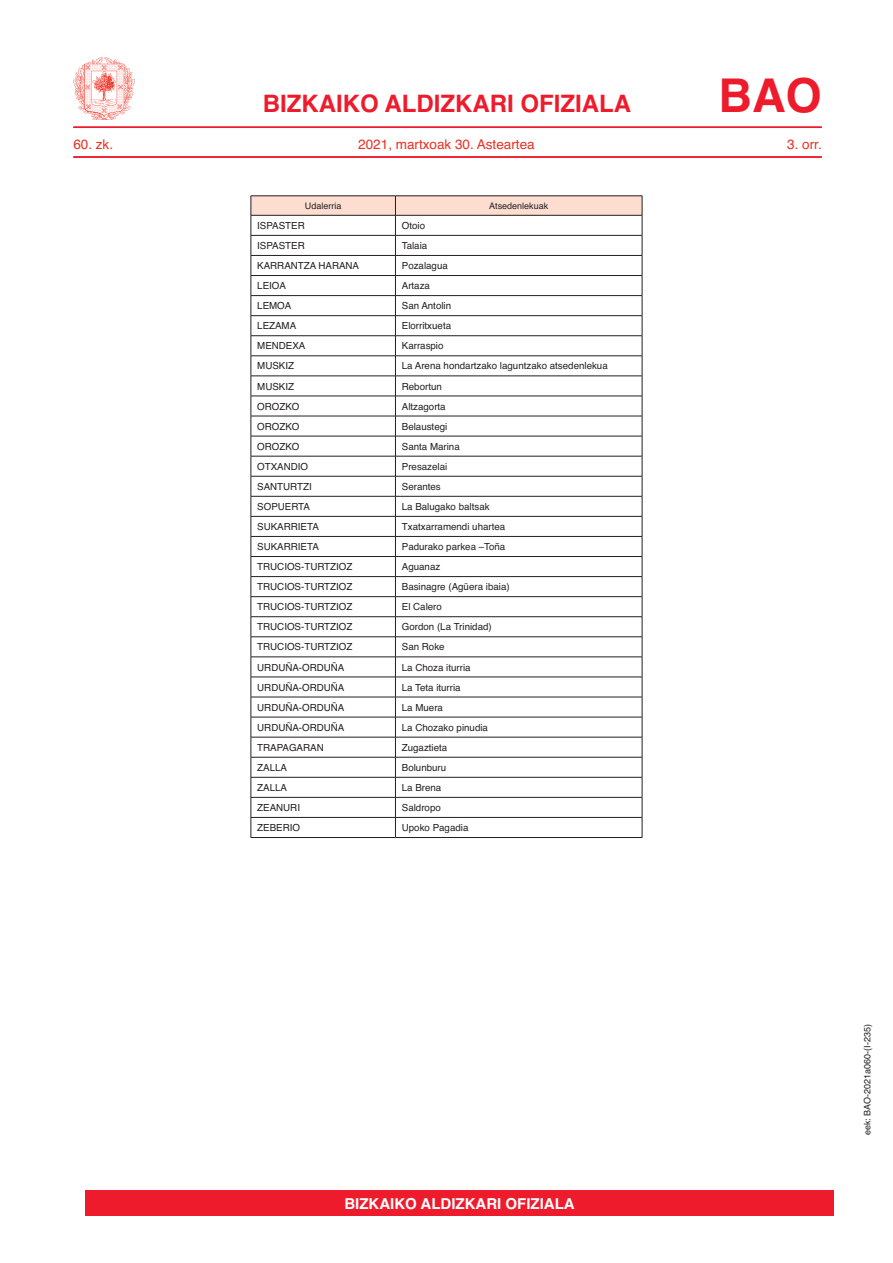
<style>
.page{position:relative;width:893px;height:1263px;background:#fff}
.page>*{position:absolute;margin:0;border:0;box-sizing:border-box;transform-origin:0 0}
.t1{font:700 46.5px "Helvetica";color:#ee1b2c}
.t2{font:700 24px "Helvetica";color:#ee1b2c}
.t3{font:700 15px "Helvetica";color:#fff}
.t4{font:13.5px "Helvetica";color:#ee2e22}
.t5{font:9.75px "Helvetica";color:#231f20}
.t6{font:9px "Helvetica";color:#231f20}
</style>
<div class="page">
<hr style="left:73px;top:126px;width:749px;height:2px;background:#ee1b2c">
<hr style="left:73px;top:156px;width:749px;height:2px;background:#ee1b2c">
<img style="left:74px;top:58px;width:61px;height:61px">
<hr style="left:251px;top:837px;width:144px;height:1px;background:#231f20">
<hr style="left:395px;top:837px;width:247px;height:1px;background:#231f20">
<svg style="left:251px;top:196px;width:392px;height:641px"></svg>
<hr style="left:251px;top:215px;width:144px;height:1px;background:#231f20">
<hr style="left:395px;top:215px;width:247px;height:1px;background:#231f20">
<div style="left:85px;top:1191px;width:748px;height:25px;background:#ee1b2c"></div>
<h2 class="t2" style="left:263px;top:84px;width:370px">BIZKAIKO ALDIZKARI OFIZIALA</h2>
<h1 class="t1" style="left:718px;top:58px;width:105px">BAO</h1>
<h3 class="t4" style="left:73px;top:134px;width:41px">60. zk.</h3>
<h3 class="t4" style="left:358px;top:134px;width:178px">2021, martxoak 30. Asteartea</h3>
<h3 class="t4" style="left:787px;top:134px;width:36px">3. orr.</h3>
<p class="t6" style="left:305px;top:199px;width:38px">Udalerria</p>
<p class="t6" style="left:489px;top:199px;width:61px">Atsedenlekuak</p>
<p class="t5" style="left:257px;top:218px;width:49px">ISPASTER</p>
<p class="t5" style="left:402px;top:218px;width:25px">Otoio</p>
<p class="t5" style="left:257px;top:238px;width:49px">ISPASTER</p>
<p class="t5" style="left:402px;top:238px;width:27px">Talaia</p>
<p class="t5" style="left:257px;top:258px;width:103px">KARRANTZA HARANA</p>
<p class="t5" style="left:402px;top:258px;width:48px">Pozalagua</p>
<p class="t5" style="left:257px;top:278px;width:30px">LEIOA</p>
<p class="t5" style="left:402px;top:278px;width:30px">Artaza</p>
<p class="t5" style="left:257px;top:298px;width:36px">LEMOA</p>
<p class="t5" style="left:402px;top:298px;width:51px">San Antolin</p>
<p class="t5" style="left:257px;top:318px;width:41px">LEZAMA</p>
<p class="t5" style="left:402px;top:318px;width:51px">Elorritxueta</p>
<p class="t5" style="left:257px;top:338px;width:50px">MENDEXA</p>
<p class="t5" style="left:402px;top:338px;width:43px">Karraspio</p>
<p class="t5" style="left:257px;top:358px;width:38px">MUSKIZ</p>
<p class="t5" style="left:402px;top:358px;width:207px">La Arena hondartzako laguntzako atsedenlekua</p>
<p class="t5" style="left:257px;top:379px;width:38px">MUSKIZ</p>
<p class="t5" style="left:402px;top:379px;width:42px">Rebortun</p>
<p class="t5" style="left:257px;top:399px;width:44px">OROZKO</p>
<p class="t5" style="left:402px;top:399px;width:45px">Altzagorta</p>
<p class="t5" style="left:257px;top:419px;width:44px">OROZKO</p>
<p class="t5" style="left:402px;top:419px;width:47px">Belaustegi</p>
<p class="t5" style="left:257px;top:439px;width:44px">OROZKO</p>
<p class="t5" style="left:402px;top:439px;width:59px">Santa Marina</p>
<p class="t5" style="left:257px;top:459px;width:52px">OTXANDIO</p>
<p class="t5" style="left:402px;top:459px;width:47px">Presazelai</p>
<p class="t5" style="left:257px;top:479px;width:56px">SANTURTZI</p>
<p class="t5" style="left:402px;top:479px;width:41px">Serantes</p>
<p class="t5" style="left:257px;top:499px;width:54px">SOPUERTA</p>
<p class="t5" style="left:402px;top:499px;width:89px">La Balugako baltsak</p>
<p class="t5" style="left:257px;top:519px;width:63px">SUKARRIETA</p>
<p class="t5" style="left:402px;top:519px;width:105px">Txatxarramendi uhartea</p>
<p class="t5" style="left:257px;top:539px;width:63px">SUKARRIETA</p>
<p class="t5" style="left:402px;top:539px;width:105px">Padurako parkea –Toña</p>
<p class="t5" style="left:257px;top:559px;width:97px">TRUCIOS-TURTZIOZ</p>
<p class="t5" style="left:402px;top:559px;width:40px">Aguanaz</p>
<p class="t5" style="left:257px;top:579px;width:97px">TRUCIOS-TURTZIOZ</p>
<p class="t5" style="left:402px;top:579px;width:109px">Basinagre (Agüera ibaia)</p>
<p class="t5" style="left:257px;top:599px;width:97px">TRUCIOS-TURTZIOZ</p>
<p class="t5" style="left:402px;top:599px;width:42px">El Calero</p>
<p class="t5" style="left:257px;top:619px;width:97px">TRUCIOS-TURTZIOZ</p>
<p class="t5" style="left:402px;top:619px;width:91px">Gordon (La Trinidad)</p>
<p class="t5" style="left:257px;top:639px;width:97px">TRUCIOS-TURTZIOZ</p>
<p class="t5" style="left:402px;top:639px;width:44px">San Roke</p>
<p class="t5" style="left:257px;top:659px;width:89px">URDUÑA-ORDUÑA</p>
<p class="t5" style="left:402px;top:659px;width:70px">La Choza iturria</p>
<p class="t5" style="left:257px;top:680px;width:89px">URDUÑA-ORDUÑA</p>
<p class="t5" style="left:402px;top:680px;width:60px">La Teta iturria</p>
<p class="t5" style="left:257px;top:700px;width:89px">URDUÑA-ORDUÑA</p>
<p class="t5" style="left:402px;top:700px;width:43px">La Muera</p>
<p class="t5" style="left:257px;top:720px;width:89px">URDUÑA-ORDUÑA</p>
<p class="t5" style="left:402px;top:720px;width:88px">La Chozako pinudia</p>
<p class="t5" style="left:257px;top:740px;width:68px">TRAPAGARAN</p>
<p class="t5" style="left:402px;top:740px;width:47px">Zugaztieta</p>
<p class="t5" style="left:257px;top:760px;width:31px">ZALLA</p>
<p class="t5" style="left:402px;top:760px;width:46px">Bolunburu</p>
<p class="t5" style="left:257px;top:780px;width:31px">ZALLA</p>
<p class="t5" style="left:402px;top:780px;width:41px">La Brena</p>
<p class="t5" style="left:257px;top:800px;width:44px">ZEANURI</p>
<p class="t5" style="left:402px;top:800px;width:41px">Saldropo</p>
<p class="t5" style="left:257px;top:820px;width:44px">ZEBERIO</p>
<p class="t5" style="left:402px;top:820px;width:68px">Upoko Pagadia</p>
<h3 class="t3" style="left:344px;top:1192px;width:232px">BIZKAIKO ALDIZKARI OFIZIALA</h3>
<p class="t6" style="left:860px;top:1135px;width:113px;rotate:-90deg">eek: BAO-2021a060-(I-235)</p>
</div>
